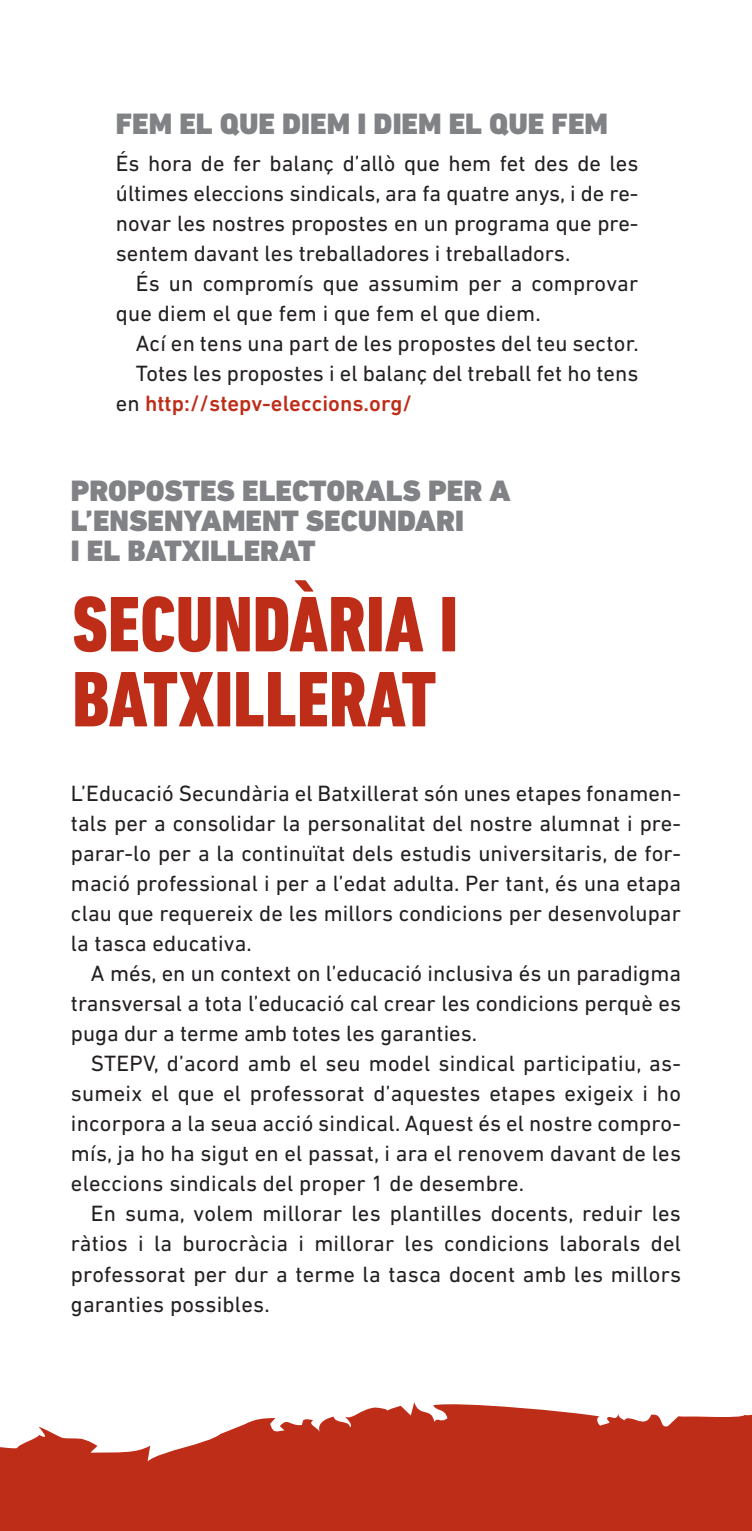
<style>
.page{position:relative;width:752px;height:1531px;background:#fff}
.page>*{position:absolute;margin:0;border:0;box-sizing:border-box;transform-origin:0 0}
.Titulo_2_32pt_-_Copi{font:800 condensed 80px/75px "DIN Next LT Pro";color:#be2d18}
.cintillo{font:900 30px/30px "DIN Next LT Pro";color:#808285}
.texto_general_parrf{font:22.5px/30px "DIN Next LT Pro";letter-spacing:.01em;color:#231f20;text-align:justify}
.texto_general_arrf_d{font:22.5px/30px "DIN Next LT Pro";color:#231f20;text-align:justify}
.s1{font-weight:500;color:#be2d18}
</style>
<div class="page">
<svg style="left:0;top:1402px;width:735px;height:129px;fill:#be2d18"></svg>
<div style="left:735px;top:1414px;width:16px;height:117px;background:#be2d18"></div>
<p class="cintillo" style="left:116px;top:109px;width:493px">FEM EL QUE DIEM I DIEM EL QUE FEM</p>
<p class="texto_general_arrf_d" style="left:116px;top:148px;width:524px">És hora de fer balanç d’allò que hem fet des de les últimes eleccions sindicals, ara fa quatre anys, i de re&shy;novar les nostres propostes en un programa que pre&shy;sentem davant les treballadores i treballadors.</p>
<p class="texto_general_parrf" style="left:116px;top:268px;width:523px;text-indent:20px">És un compromís que assumim per a comprovar que diem el que fem i que fem el que diem.</p>
<p class="texto_general_parrf" style="left:136px;top:328px;width:504px">Ací en tens una part de les propostes del teu sector.</p>
<p class="texto_general_parrf" style="left:116px;top:358px;width:523px;text-indent:20px">Totes les propostes i el balanç del treball fet ho tens en <span class="s1">http://stepv-eleccions.org/</span></p>
<h2 class="cintillo" style="left:71px;top:476px;width:441px">PROPOSTES ELECTORALS PER A<br>L’ENSENYAMENT SECUNDARI<br>I EL BATXILLERAT</h2>
<p class="Titulo_2_32pt_-_Copi" style="left:72px;top:587px;width:387px">SECUNDÀRIA I<br>BATXILLERAT</p>
<p class="texto_general_arrf_d" style="left:71px;top:778px;width:611px">L’Educació Secundària el Batxillerat són unes etapes fonamen&shy;tals per a consolidar la personalitat del nostre alumnat i pre&shy;parar-lo per a la continuïtat dels estudis universitaris, de for&shy;mació professional i per a l’edat adulta. Per tant, és una etapa clau que requereix de les millors condicions per desenvolupar la tasca educativa.</p>
<p class="texto_general_parrf" style="left:71px;top:958px;width:611px;text-indent:20px">A més, en un context on l’educació inclusiva és un paradigma transversal a tota l’educació cal crear les condicions perquè es puga dur a terme amb totes les garanties.</p>
<p class="texto_general_parrf" style="left:71px;top:1048px;width:611px;text-indent:20px">STEPV, d’acord amb el seu model sindical participatiu, as&shy;sumeix el que el professorat d’aquestes etapes exigeix i ho incorpora a la seua acció sindical. Aquest és el nostre compro&shy;mís, ja ho ha sigut en el passat, i ara el renovem davant de les eleccions sindicals del proper 1 de desembre.</p>
<p class="texto_general_parrf" style="left:71px;top:1198px;width:611px;text-indent:20px">En suma, volem millorar les plantilles docents, reduir les ràtios i la burocràcia i millorar les condicions laborals del professorat per dur a terme la tasca docent amb les millors garanties possibles.</p>
</div>
